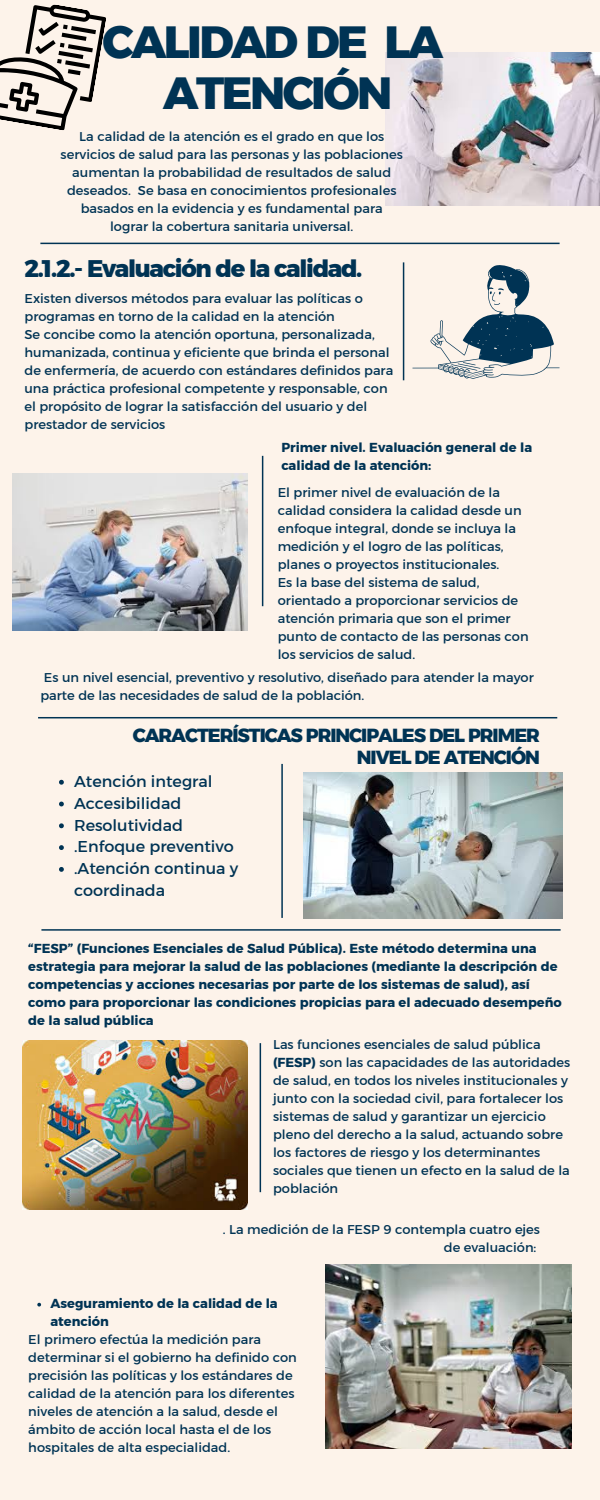
<style>
.page{position:relative;width:600px;height:1500px;background:#fdf3ea}
.page>*{position:absolute;margin:0;border:0;box-sizing:border-box;transform-origin:0 0}
.t1{font:700 45px/51px "Kief Montaser Extra";letter-spacing:-.055em;color:#003354;text-align:center}
.t2{font:700 24px "Kief Montaser Extra";letter-spacing:-.055em;color:#003354}
.t3{font:700 18.9px/21.3px "Kief Montaser Extra";letter-spacing:-.055em;color:#003354;text-align:right}
.t4{font:16px/21.8px "Kief Montaser Regular";color:#003354}
.t5{font:13px/18px "Kief Montaser Regular";color:#003354}
.t6{font:13px/18px "Kief Montaser Bold";color:#003354}
.s1{font-family:"Kief Montaser Bold"}
</style>
<div class="page">
<hr style="left:40px;top:243px;width:520px;height:1px;background:#003354">
<hr style="left:38px;top:717px;width:519px;height:1px;background:#003354">
<hr style="left:41px;top:929px;width:520px;height:2px;background:#003354">
<hr style="left:403px;top:262px;width:1px;height:118px;background:#003354">
<hr style="left:260px;top:1043px;width:1px;height:149px;background:#003354">
<hr style="left:262px;top:456px;width:1px;height:150px;background:#003354">
<hr style="left:281px;top:764px;width:2px;height:154px;background:#003354">
<svg style="left:413px;top:265px;width:146px;height:114px"></svg>
<svg style="left:0;top:4px;width:106px;height:126px"></svg>
<img style="left:385px;top:53px;width:215px;height:153px">
<img style="left:13px;top:474px;width:234px;height:157px">
<img style="left:303px;top:773px;width:260px;height:145px">
<img style="left:23px;top:1041px;width:225px;height:168px">
<img style="left:325px;top:1264px;width:247px;height:185px">
<svg style="left:59px;top:780px;width:5px;height:5px"></svg>
<svg style="left:59px;top:802px;width:5px;height:4px"></svg>
<svg style="left:59px;top:823px;width:5px;height:5px"></svg>
<svg style="left:59px;top:845px;width:5px;height:5px"></svg>
<svg style="left:59px;top:867px;width:5px;height:5px"></svg>
<svg style="left:37px;top:1303px;width:4px;height:4px"></svg>
<p class="t1" style="left:103px;top:16px;width:342px">CALIDAD DE LA<br>ATENCIÓN</p>
<p class="t5" style="left:61px;top:127px;width:344px;text-align:center">La calidad de la atención es el grado en que los servicios de salud para las personas y las poblaciones aumentan la probabilidad de resultados de salud deseados. Se basa en conocimientos profesionales basados en la evidencia y es fundamental para lograr la cobertura sanitaria universal.</p>
<h1 class="t2" style="left:25px;top:254px;width:339px">2.1.2.- Evaluación de la calidad.</h1>
<p class="t5" style="left:25px;top:289px;width:340px">Existen diversos métodos para evaluar las políticas o programas en torno de la calidad en la atención</p>
<h2 class="t5" style="left:25px;top:325px;width:370px">Se concibe como la atención oportuna, personalizada, humanizada, continua y eficiente que brinda el personal de enfermería, de acuerdo con estándares definidos para una práctica profesional competente y responsable, con el propósito de lograr la satisfacción del usuario y del prestador de servicios</h2>
<p class="t6" style="left:281px;top:438px;width:252px">Primer nivel. Evaluación general de la calidad de la atención:</p>
<h3 class="t5" style="left:278px;top:483px;width:245px">El primer nivel de evaluación de la calidad considera la calidad desde un enfoque integral, donde se incluya la medición y el logro de las políticas, planes o proyectos institucionales.</h3>
<p class="t5" style="left:278px;top:573px;width:252px">Es la base del sistema de salud, orientado a proporcionar servicios de atención primaria que son el primer punto de contacto de las personas con los servicios de salud.</p>
<p class="t5" style="left:40px;top:669px;width:495px">Es un nivel esencial, preventivo y resolutivo, diseñado para atender la mayor parte de las necesidades de salud de la población.</p>
<p class="t3" style="left:133px;top:725px;width:409px">CARACTERÍSTICAS PRINCIPALES DEL PRIMER<br>NIVEL DE ATENCIÓN</p>
<p class="t4" style="left:74px;top:770px;width:140px">Atención integral</p>
<p class="t4" style="left:74px;top:792px;width:109px">Accesibilidad</p>
<h5 class="t4" style="left:74px;top:814px;width:110px">Resolutividad</h5>
<p class="t4" style="left:74px;top:836px;width:161px">.Enfoque preventivo</p>
<p class="t4" style="left:74px;top:858px;width:166px">.Atención continua y coordinada</p>
<p class="t6" style="left:28px;top:940px;width:535px">“FESP” (Funciones Esenciales de Salud Pública). Este método determina una estrategia para mejorar la salud de las poblaciones (mediante la descripción de competencias y acciones necesarias por parte de los sistemas de salud), así como para proporcionar las condiciones propicias para el adecuado desempeño de la salud pública</p>
<p class="t5" style="left:273px;top:1035px;width:299px">Las funciones esenciales de salud pública <span class="s1">(FESP)</span> son las capacidades de las autoridades de salud, en todos los niveles institucionales y junto con la sociedad civil, para fortalecer los sistemas de salud y garantizar un ejercicio pleno del derecho a la salud, actuando sobre los factores de riesgo y los determinantes sociales que tienen un efecto en la salud de la población</p>
<p class="t5" style="left:223px;top:1220px;width:319px;text-align:right">. La medición de la FESP 9 contempla cuatro ejes de evaluación:</p>
<p class="t6" style="left:50px;top:1294px;width:229px">Aseguramiento de la calidad de la atención</p>
<p class="t5" style="left:28px;top:1330px;width:270px">El primero efectúa la medición para determinar si el gobierno ha definido con precisión las políticas y los estándares de calidad de la atención para los diferentes niveles de atención a la salud, desde el ámbito de acción local hasta el de los hospitales de alta especialidad.</p>
</div>
